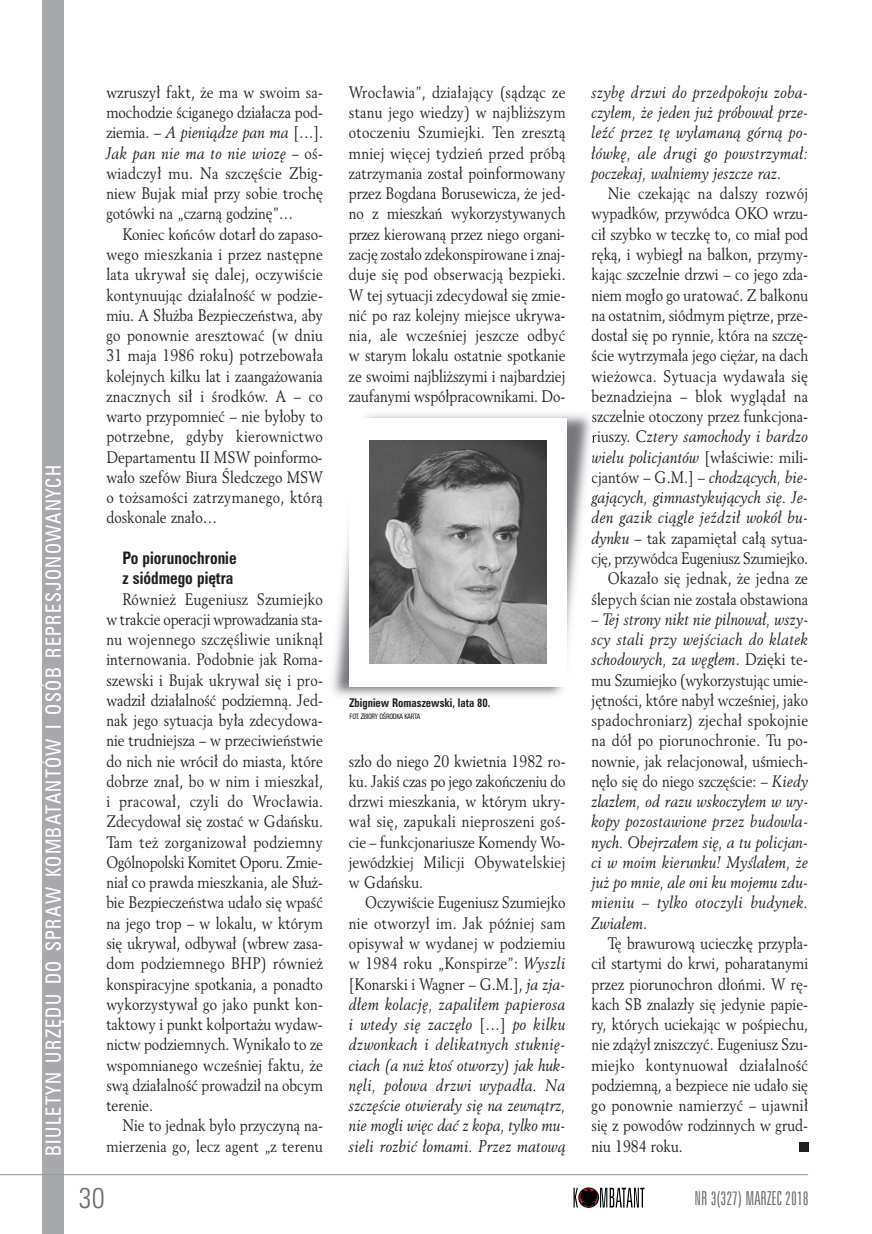
<style>
.page{position:relative;width:872px;height:1234px;background:#fff}
.page>*{position:absolute;margin:0;border:0;box-sizing:border-box;transform-origin:0 0}
.t1{font:28.5px "Zurich Lt Cn EU Normal";color:#6c6d70}
.t2{font:21px "Zurich Cn EU Normal";letter-spacing:.07em;color:#fff;scale:.92 1}
.t3{font:19.2px "Zurich Lt X Cn EU Normal";color:#6c6d70}
.t4{font:17.25px/20.2px "Zurich Cn EU Bold";color:#231f20;scale:.9 1}
.t5{font:16.5px/20.2px "Revival 565 EU Normal";color:#231f20;text-align:justify;scale:.87 1}
.t6{font:16.5px/20.2px "Revival 565 EU Italic";letter-spacing:.015em;color:#231f20;text-align:justify;scale:.87 1}
.t7{font:12px "Zurich Cn EU Bold";color:#231f20;scale:.9 1}
.t8{font:7.5px "Zurich Cn EU Normal";letter-spacing:-.05em;color:#231f20;scale:.9 1}
.s1{font-family:"Revival 565 EU Normal"}
.s2{font-family:"Revival 565 EU Italic"}
</style>
<div class="page">
<svg style="left:573px;top:1187px;width:71px;height:20px"></svg>
<div style="left:43px;top:0;width:21px;height:1233px;background:#a8a9ad"></div>
<hr style="left:0;top:1173px;width:808px;height:1px;background:#939598">
<div style="left:799px;top:1142px;width:9px;height:9px;background:#231f20"></div>
<img style="left:332px;top:414px;width:263px;height:282px">
<svg style="left:592px;top:414px;width:7px;height:8px"></svg>
<svg style="left:592px;top:434px;width:4px;height:9px"></svg>
<svg style="left:591px;top:454px;width:3px;height:9px"></svg>
<div style="left:349px;top:418px;width:218px;height:268px;background:#fff"></div>
<img style="left:370px;top:440px;width:176px;height:223px">
<p class="t2" style="left:41px;top:1155px;width:752px;rotate:-90deg">BIULETYN URZĘDU DO SPRAW KOMBATANTÓW I OSÓB REPRESJONOWANYCH</p>
<p class="t5" style="left:106px;top:83px;width:250px">wzruszył fakt, że ma w swoim sa&shy;mochodzie ściganego działacza pod-</p>
<p class="t6" style="left:106px;top:123px;width:250px"><span class="s1">ziemia. –</span> A pieniądze pan ma <span class="s1">[…].<br></span>Jak pan nie ma to nie wiozę <span class="s1">– oś-</span></p>
<p class="t5" style="left:106px;top:164px;width:250px">wiadczył mu. Na szczęście Zbig&shy;niew Bujak miał przy sobie trochę gotówki na „czarną godzinę”…</p>
<p class="t5" style="left:106px;top:224px;width:250px;text-indent:16px">Koniec końców dotarł do zapaso&shy;wego mieszkania i przez następne lata ukrywał się dalej, oczywiście kontynuując działalność w podzie&shy;miu. A Służba Bezpieczeństwa, aby go ponownie aresztować (w dniu 31 maja 1986 roku) potrzebowała kolejnych kilku lat i zaangażowania znacznych sił i środków. A – co warto przypomnieć – nie byłoby to potrzebne, gdyby kierownictwo Departamentu II MSW poinformo&shy;wało szefów Biura Śledczego MSW o tożsamości zatrzymanego, którą doskonale znało…</p>
<p class="t4" style="left:122px;top:547px;width:128px">Po piorunochronie z siódmego piętra</p>
<p class="t5" style="left:106px;top:589px;width:250px;text-indent:16px">Również Eugeniusz Szumiejko w trakcie operacji wprowadzania sta&shy;nu wojennego szczęśliwie uniknął internowania. Podobnie jak Roma&shy;szewski i Bujak ukrywał się i pro&shy;wadził działalność podziemną. Jed&shy;nak jego sytuacja była zdecydowa&shy;nie trudniejsza – w przeciwieństwie do nich nie wrócił do miasta, które dobrze znał, bo w nim i mieszkał, i pracował, czyli do Wrocławia.<br>Zdecydował się zostać w Gdańsku.<br>Tam też zorganizował podziemny Ogólnopolski Komitet Oporu. Zmie&shy;niał co prawda mieszkania, ale Służ&shy;bie Bezpieczeństwa udało się wpaść na jego trop – w lokalu, w którym się ukrywał, odbywał (wbrew zasa&shy;dom podziemnego BHP) również konspiracyjne spotkania, a ponadto wykorzystywał go jako punkt kon&shy;taktowy i punkt kolportażu wydaw&shy;nictw podziemnych. Wynikało to ze wspomnianego wcześniej faktu, że swą działalność prowadził na obcym terenie.</p>
<p class="t5" style="left:106px;top:1115px;width:250px;text-align:right">Nie to jednak było przyczyną na&shy;mierzenia go, lecz agent „z terenu</p>
<h1 class="t1" style="left:79px;top:1179px;width:28px">30</h1>
<p class="t5" style="left:349px;top:83px;width:250px">Wrocławia”, działający (sądząc ze stanu jego wiedzy) w najbliższym otoczeniu Szumiejki. Ten zresztą mniej więcej tydzień przed próbą zatrzymania został poinformowany przez Bogdana Borusewicza, że jed&shy;no z mieszkań wykorzystywanych przez kierowaną przez niego organi&shy;zację zostało zdekonspirowane i znaj&shy;duje się pod obserwacją bezpieki.<br>W tej sytuacji zdecydował się zmie&shy;nić po raz kolejny miejsce ukrywa&shy;nia, ale wcześniej jeszcze odbyć w starym lokalu ostatnie spotkanie ze swoimi najbliższymi i najbardziej zaufanymi współpracownikami. Do-</p>
<p class="t7" style="left:349px;top:695px;width:158px">Zbigniew Romaszewski, lata 80.</p>
<p class="t8" style="left:349px;top:711px;width:80px">FOT. ZBIORY OŚRODKA KARTA</p>
<p class="t5" style="left:349px;top:751px;width:251px">szło do niego 20 kwietnia 1982 ro&shy;ku. Jakiś czas po jego zakończeniu do drzwi mieszkania, w którym ukry&shy;wał się, zapukali nieproszeni goś&shy;cie – funkcjonariusze Komendy Wo&shy;jewódzkiej Milicji Obywatelskiej w Gdańsku.</p>
<p class="t5" style="left:349px;top:893px;width:251px;text-indent:16px">Oczywiście Eugeniusz Szumiejko nie otworzył im. Jak później sam opisywał w wydanej w podziemiu w 1984 roku „Konspirze”: <span class="s2">Wyszli </span>[Konarski i Wagner – G.M.], <span class="s2">ja zja-</span></p>
<p class="t6" style="left:349px;top:994px;width:250px">dłem kolację, zapaliłem papierosa i wtedy się zaczęło <span class="s1">[…]</span> po kilku dzwonkach i delikatnych stuknię&shy;ciach (a nuż ktoś otworzy) jak huk&shy;nęli, połowa drzwi wypadła. Na szczęście otwierały się na zewnątrz, nie mogli więc dać z kopa, tylko mu&shy;sieli rozbić łomami. Przez matową</p>
<p class="t6" style="left:591px;top:83px;width:250px">szybę drzwi do przedpokoju zoba&shy;czyłem, że jeden już próbował prze&shy;leźć przez tę wyłamaną górną po&shy;łówkę, ale drugi go powstrzymał: poczekaj, walniemy jeszcze raz<span class="s1">.</span></p>
<p class="t5" style="left:591px;top:184px;width:250px;text-indent:16px">Nie czekając na dalszy rozwój wypadków, przywódca OKO wrzu&shy;cił szybko w teczkę to, co miał pod ręką, i wybiegł na balkon, przymy&shy;kając szczelnie drzwi – co jego zda&shy;niem mogło go uratować. Z balkonu na ostatnim, siódmym piętrze, prze&shy;dostał się po rynnie, która na szczę&shy;ście wytrzymała jego ciężar, na dach wieżowca. Sytuacja wydawała się beznadziejna – blok wyglądał na szczelnie otoczony przez funkcjona-</p>
<p class="t6" style="left:591px;top:427px;width:250px"><span class="s1">riuszy.</span> Cztery samochody i bardzo wielu policjantów <span class="s1">[właściwie: mili&shy;cjantów – G.M.] –</span> chodzących, bie&shy;gających, gimnastykujących się. Je&shy;den gazik ciągle jeździł wokół bu-</p>
<p class="t5" style="left:591px;top:528px;width:250px;text-align:right"><span class="s2">dynku</span> – tak zapamiętał całą sytua&shy;cję, przywódca Eugeniusz Szumiejko.<br>Okazało się jednak, że jedna ze ślepych ścian nie została obstawiona</p>
<p class="t6" style="left:591px;top:609px;width:251px"><span class="s1">–</span> Tej strony nikt nie pilnował, wszy&shy;scy stali przy wejściach do klatek schodowych, za węgłem<span class="s1">. Dzięki te-</span></p>
<p class="t5" style="left:591px;top:670px;width:250px">mu Szumiejko (wykorzystując umie&shy;jętności, które nabył wcześniej, jako spadochroniarz) zjechał spokojnie na dół po piorunochronie. Tu po&shy;nownie, jak relacjonował, uśmiech&shy;nęło się do niego szczęście: – <span class="s2">Kiedy</span></p>
<p class="t6" style="left:591px;top:791px;width:251px">zlazłem, od razu wskoczyłem w wy&shy;kopy pozostawione przez budowla&shy;nych. Obejrzałem się, a tu policjan&shy;ci w moim kierunku! Myślałem, że już po mnie, ale oni ku mojemu zdu&shy;mieniu – tylko otoczyli budynek.<br>Zwiałem<span class="s1">.</span></p>
<p class="t5" style="left:591px;top:933px;width:250px;text-indent:16px">Tę brawurową ucieczkę przypła&shy;cił startymi do krwi, poharatanymi przez piorunochron dłońmi. W rę&shy;kach SB znalazły się jedynie papie&shy;ry, których uciekając w pośpiechu, nie zdążył zniszczyć. Eugeniusz Szu&shy;miejko kontynuował działalność podziemną, a bezpiece nie udało się go ponownie namierzyć – ujawnił się z powodów rodzinnych w grud&shy;niu 1984 roku.</p>
<p class="t3" style="left:694px;top:1186px;width:116px">NR 3(327) MARZEC 2018</p>
</div>
